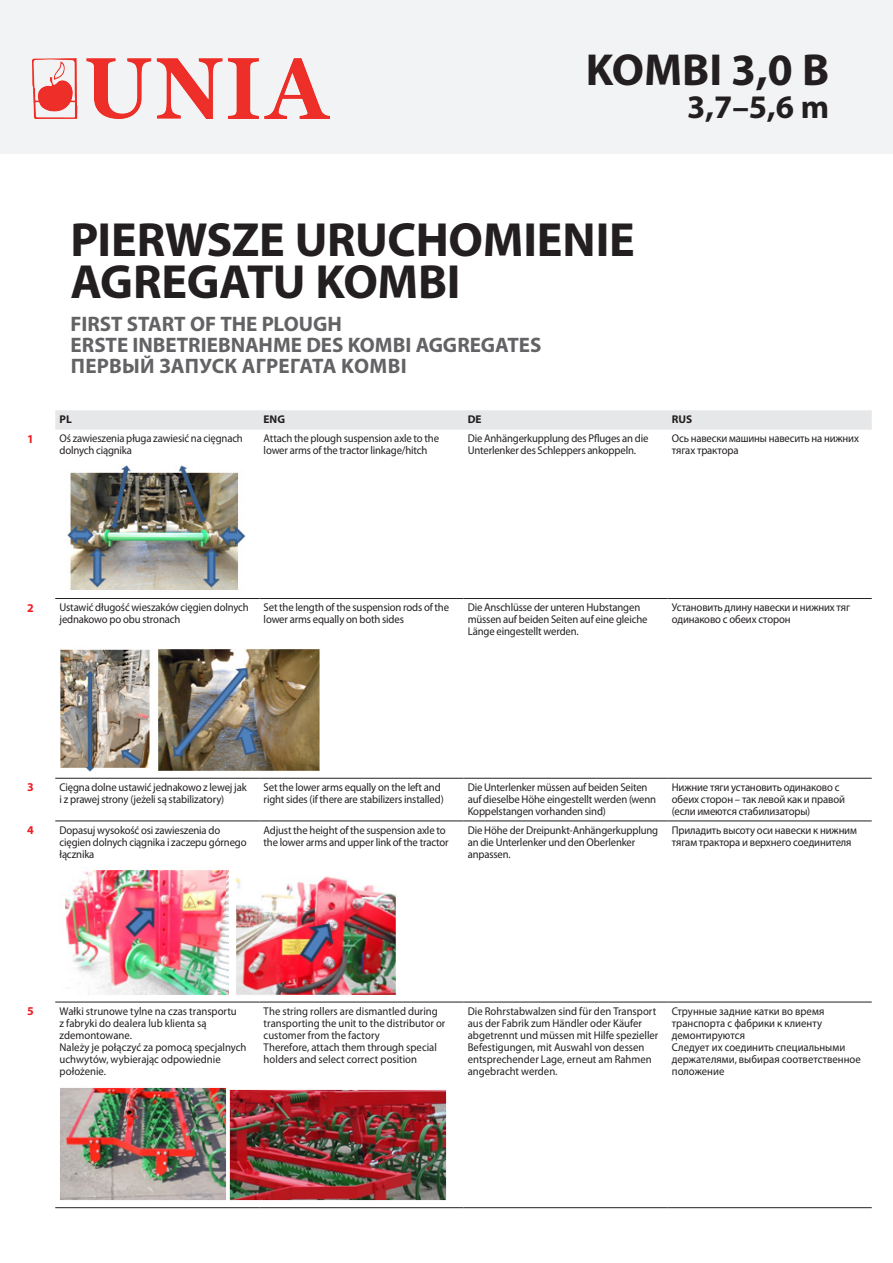
<style>
.page{position:relative;width:893px;height:1263px;background:#fff}
.page>*{position:absolute;margin:0;border:0;box-sizing:border-box;transform-origin:0 0}
.t1{font:700 48.15px/41.8px "Myriad Pro";letter-spacing:-.01em;color:#231f20}
.t2{font:700 45px "Myriad Pro";color:#231f20}
.t3{font:700 33px "Myriad Pro";color:#231f20}
.t4{font:700 21px "Myriad Pro";color:#636366}
.t5{font:700 12px "Myriad Pro";color:#ee1d23}
.Styl_akapitowy_1{font:11.25px/12px "Myriad Pro";letter-spacing:-.01em;color:#231f20;scale:.95 1}
.t6{font:700 11.25px "Myriad Pro";color:#231f20}
</style>
<div class="page">
<div style="left:0;top:0;width:893px;height:154px;background:#f2f3f4"></div>
<svg style="left:55px;top:410px;width:817px;height:20px;background:#e6e7e9"></svg>
<hr style="left:55px;top:598px;width:204px;height:1px;background:#231f20">
<hr style="left:259px;top:598px;width:204px;height:1px;background:#231f20">
<hr style="left:463px;top:598px;width:205px;height:1px;background:#231f20">
<hr style="left:668px;top:598px;width:204px;height:1px;background:#231f20">
<hr style="left:55px;top:778px;width:204px;height:1px;background:#231f20">
<hr style="left:259px;top:778px;width:204px;height:1px;background:#231f20">
<hr style="left:463px;top:778px;width:205px;height:1px;background:#231f20">
<hr style="left:668px;top:778px;width:204px;height:1px;background:#231f20">
<hr style="left:55px;top:821px;width:204px;height:1px;background:#231f20">
<hr style="left:259px;top:821px;width:204px;height:1px;background:#231f20">
<hr style="left:463px;top:821px;width:205px;height:1px;background:#231f20">
<hr style="left:668px;top:821px;width:204px;height:1px;background:#231f20">
<hr style="left:55px;top:1002px;width:204px;height:1px;background:#231f20">
<hr style="left:259px;top:1002px;width:204px;height:1px;background:#231f20">
<hr style="left:463px;top:1002px;width:205px;height:1px;background:#231f20">
<hr style="left:668px;top:1002px;width:204px;height:1px;background:#231f20">
<hr style="left:55px;top:1207px;width:204px;height:1px;background:#231f20">
<hr style="left:259px;top:1207px;width:204px;height:1px;background:#231f20">
<hr style="left:463px;top:1207px;width:205px;height:1px;background:#231f20">
<hr style="left:668px;top:1207px;width:204px;height:1px;background:#231f20">
<img style="left:67px;top:465px;width:178px;height:125px">
<img style="left:60px;top:649px;width:90px;height:122px">
<img style="left:158px;top:649px;width:162px;height:122px">
<img style="left:62px;top:869px;width:167px;height:126px">
<img style="left:234px;top:876px;width:162px;height:119px">
<img style="left:60px;top:1086px;width:166px;height:115px">
<img style="left:228px;top:1089px;width:218px;height:112px">
<img style="left:32px;top:59px;width:298px;height:60px">
<p class="t2" style="left:586px;top:40px;width:245px">KOMBI 3,0 B</p>
<p class="t3" style="left:687px;top:85px;width:143px">3,7–5,6 m</p>
<p class="t1" style="left:71px;top:218px;width:566px">PIERWSZE URUCHOMIENIE<br>AGREGATU KOMBI</p>
<p class="t4" style="left:71px;top:310px;width:273px">FIRST START OF THE PLOUGH</p>
<p class="t4" style="left:71px;top:331px;width:472px">ERSTE INBETRIEBNAHME DES KOMBI AGGREGATES</p>
<p class="t4" style="left:71px;top:352px;width:337px">ПЕРВЫЙ ЗАПУСК АГРЕГАТА KOMBI</p>
<p class="t6" style="left:60px;top:412px;width:14px">PL</p>
<p class="t6" style="left:264px;top:412px;width:23px">ENG</p>
<p class="t6" style="left:468px;top:412px;width:15px">DE</p>
<p class="t6" style="left:672px;top:412px;width:22px">RUS</p>
<p class="t5" style="left:27px;top:431px;width:8px">1</p>
<p class="Styl_akapitowy_1" style="left:60px;top:432px;width:194px">Oś zawieszenia pługa zawiesić na cięgnach dolnych ciągnika</p>
<p class="Styl_akapitowy_1" style="left:264px;top:432px;width:186px">Attach the plough suspension axle to the lower arms of the tractor linkage/hitch</p>
<p class="Styl_akapitowy_1" style="left:468px;top:432px;width:192px">Die Anhängerkupplung des Pfluges an die<br>Unterlenker des Schleppers ankoppeln.</p>
<p class="Styl_akapitowy_1" style="left:672px;top:432px;width:199px">Oсь навески машины навесить на нижних тягах трактора</p>
<p class="t5" style="left:27px;top:600px;width:8px">2</p>
<p class="Styl_akapitowy_1" style="left:60px;top:601px;width:201px">Ustawić długość wieszaków cięgien dolnych jednakowo po obu stronach</p>
<p class="Styl_akapitowy_1" style="left:264px;top:601px;width:197px">Set the length of the suspension rods of the lower arms equally on both sides</p>
<p class="Styl_akapitowy_1" style="left:468px;top:601px;width:191px">Die Anschlüsse der unteren Hubstangen müssen auf beiden Seiten auf eine gleiche<br>Länge eingestellt werden.</p>
<p class="Styl_akapitowy_1" style="left:672px;top:601px;width:189px">Установить длину навески и нижних тяг одинаково с обеих сторон</p>
<p class="t5" style="left:27px;top:780px;width:8px">3</p>
<p class="Styl_akapitowy_1" style="left:60px;top:781px;width:198px">Cięgna dolne ustawić jednakowo z lewej jak i z prawej strony (jeżeli są stabilizatory)</p>
<p class="Styl_akapitowy_1" style="left:264px;top:781px;width:191px">Set the lower arms equally on the left and right sides (if there are stabilizers installed)</p>
<p class="Styl_akapitowy_1" style="left:468px;top:781px;width:200px">Die Unterlenker müssen auf beiden Seiten auf dieselbe Höhe eingestellt werden (wenn<br>Koppelstangen vorhanden sind)</p>
<p class="Styl_akapitowy_1" style="left:672px;top:781px;width:184px">Нижние тяги установить одинаково с обеих сторон – так левой как и правой (если имеются стабилизаторы)</p>
<p class="t5" style="left:27px;top:822px;width:8px">4</p>
<p class="Styl_akapitowy_1" style="left:60px;top:824px;width:198px">Dopasuj wysokość osi zawieszenia do cięgien dolnych ciągnika i zaczepu górnego łącznika</p>
<p class="Styl_akapitowy_1" style="left:264px;top:824px;width:193px">Adjust the height of the suspension axle to</p>
<p class="Styl_akapitowy_1" style="left:264px;top:836px;width:196px">the lower arms and upper link of the tractor</p>
<p class="Styl_akapitowy_1" style="left:468px;top:824px;width:202px">Die Höhe der Dreipunkt-Anhängerkupplung an die Unterlenker und den Oberlenker anpassen.</p>
<p class="Styl_akapitowy_1" style="left:672px;top:824px;width:196px">Приладить высоту оси навески к нижним тягам трактора и верхнего соединителя</p>
<p class="t5" style="left:27px;top:1003px;width:8px">5</p>
<p class="Styl_akapitowy_1" style="left:60px;top:1005px;width:188px">Wałki strunowe tylne na czas transportu z fabryki do dealera lub klienta są zdemontowane.</p>
<p class="Styl_akapitowy_1" style="left:60px;top:1041px;width:198px">Należy je połączyć za pomocą specjalnych uchwytów, wybierając odpowiednie położenie.</p>
<p class="Styl_akapitowy_1" style="left:264px;top:1005px;width:193px">The string rollers are dismantled during transporting the unit to the distributor or customer from the factory</p>
<p class="Styl_akapitowy_1" style="left:264px;top:1041px;width:184px">Therefore, attach them through special holders and select correct position</p>
<p class="Styl_akapitowy_1" style="left:468px;top:1005px;width:202px">Die Rohrstabwalzen sind für den Transport aus der Fabrik zum Händler oder Käufer abgetrennt und müssen mit Hilfe spezieller Befestigungen, mit Auswahl von dessen entsprechender Lage, erneut am Rahmen angebracht werden.</p>
<p class="Styl_akapitowy_1" style="left:672px;top:1005px;width:162px">Струнные задние катки во время транспорта с фабрики к клиенту демонтируются</p>
<p class="Styl_akapitowy_1" style="left:672px;top:1041px;width:200px">Следует их соединить специальными держателями, выбирая соответственное положение</p>
</div>
